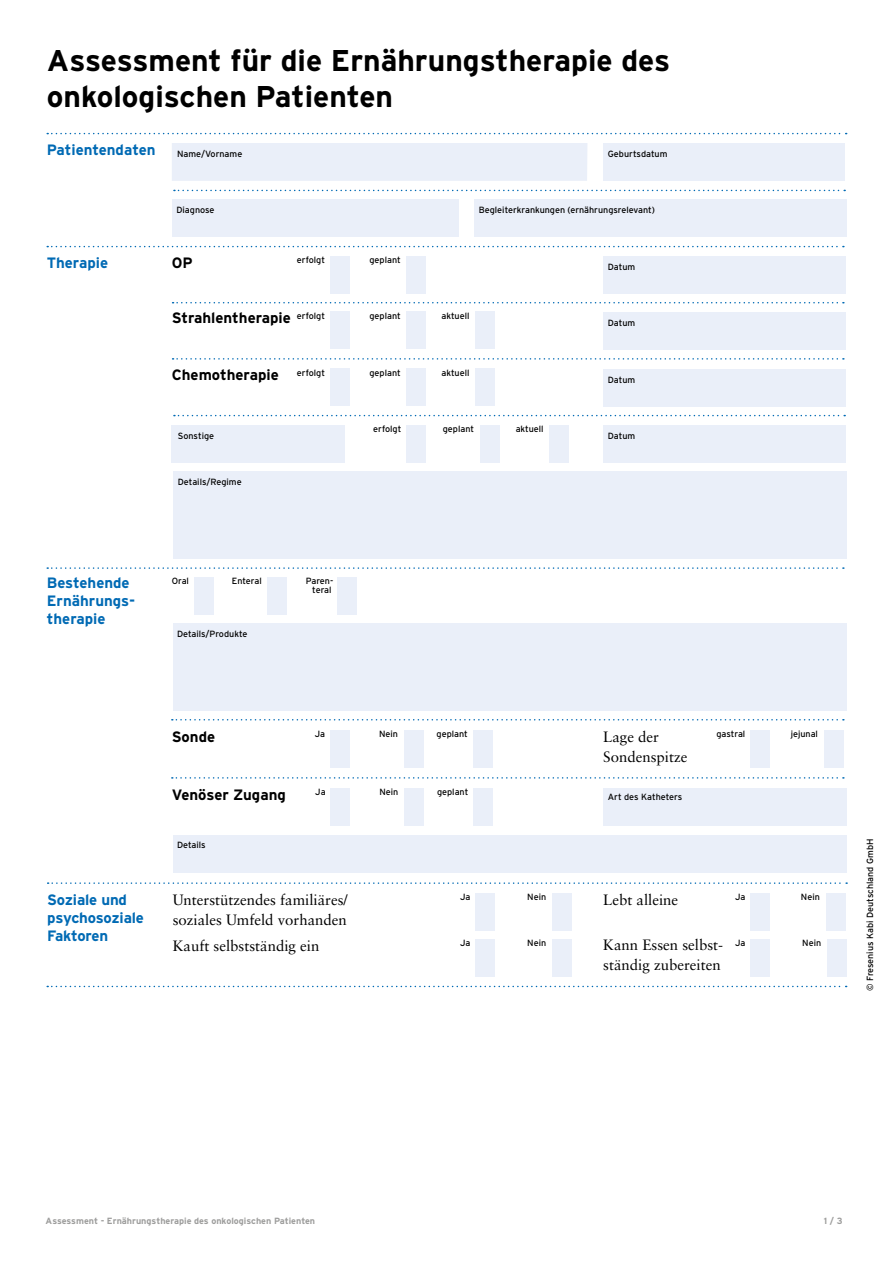
<style>
.page{position:relative;width:893px;height:1263px;background:#fff}
.page>*{position:absolute;margin:0;border:0;box-sizing:border-box;transform-origin:0 0}
.t1{font:700 30px/36px "Interstate";color:#000}
.t2{font:15px/20.2px "Sabon";color:#000}
.t3{font:700 15px/18px "Interstate";letter-spacing:-.01em;color:#006ab4}
.t4{font:700 15px "Interstate";color:#000}
.t5{font:9px/9px "Interstate";color:#000;text-align:center}
.t6{font:700 9px "Interstate";color:#9d9d9c}
</style>
<div class="page">
<div style="left:173px;top:623px;width:674px;height:88px;background:#eaeff9"></div>
<div style="left:173px;top:835px;width:674px;height:38px;background:#eaeff9"></div>
<div style="left:173px;top:471px;width:674px;height:88px;background:#eaeff9"></div>
<svg style="left:47px;top:133px;width:800px;height:1px"></svg>
<svg style="left:47px;top:246px;width:797px;height:1px"></svg>
<svg style="left:47px;top:567px;width:797px;height:2px"></svg>
<svg style="left:172px;top:719px;width:672px;height:1px"></svg>
<svg style="left:172px;top:777px;width:672px;height:2px"></svg>
<svg style="left:173px;top:302px;width:671px;height:1px"></svg>
<svg style="left:173px;top:358px;width:671px;height:2px"></svg>
<svg style="left:174px;top:190px;width:671px;height:1px"></svg>
<svg style="left:174px;top:415px;width:671px;height:1px"></svg>
<div style="left:603px;top:256px;width:243px;height:38px;background:#eaeff9"></div>
<div style="left:172px;top:199px;width:286px;height:38px;background:#eaeff9"></div>
<div style="left:603px;top:143px;width:242px;height:38px;background:#eaeff9"></div>
<div style="left:474px;top:199px;width:373px;height:38px;background:#eaeff9"></div>
<div style="left:172px;top:143px;width:415px;height:38px;background:#eaeff9"></div>
<div style="left:330px;top:311px;width:19px;height:38px;background:#eaeff9"></div>
<div style="left:330px;top:368px;width:19px;height:38px;background:#eaeff9"></div>
<div style="left:406px;top:425px;width:20px;height:38px;background:#eaeff9"></div>
<div style="left:330px;top:256px;width:19px;height:38px;background:#eaeff9"></div>
<div style="left:406px;top:311px;width:20px;height:38px;background:#eaeff9"></div>
<div style="left:406px;top:368px;width:20px;height:38px;background:#eaeff9"></div>
<div style="left:480px;top:425px;width:19px;height:38px;background:#eaeff9"></div>
<div style="left:406px;top:256px;width:20px;height:38px;background:#eaeff9"></div>
<div style="left:475px;top:311px;width:20px;height:38px;background:#eaeff9"></div>
<div style="left:475px;top:368px;width:20px;height:38px;background:#eaeff9"></div>
<div style="left:549px;top:425px;width:20px;height:38px;background:#eaeff9"></div>
<div style="left:603px;top:312px;width:243px;height:38px;background:#eaeff9"></div>
<div style="left:603px;top:369px;width:243px;height:38px;background:#eaeff9"></div>
<div style="left:603px;top:425px;width:243px;height:38px;background:#eaeff9"></div>
<div style="left:603px;top:788px;width:243px;height:38px;background:#eaeff9"></div>
<div style="left:171px;top:425px;width:174px;height:38px;background:#eaeff9"></div>
<div style="left:194px;top:577px;width:20px;height:38px;background:#eaeff9"></div>
<div style="left:330px;top:730px;width:20px;height:38px;background:#eaeff9"></div>
<div style="left:330px;top:788px;width:20px;height:38px;background:#eaeff9"></div>
<div style="left:750px;top:730px;width:20px;height:38px;background:#eaeff9"></div>
<div style="left:268px;top:577px;width:19px;height:38px;background:#eaeff9"></div>
<div style="left:404px;top:730px;width:20px;height:38px;background:#eaeff9"></div>
<div style="left:404px;top:788px;width:20px;height:38px;background:#eaeff9"></div>
<div style="left:824px;top:730px;width:20px;height:38px;background:#eaeff9"></div>
<div style="left:337px;top:577px;width:20px;height:38px;background:#eaeff9"></div>
<div style="left:473px;top:730px;width:20px;height:38px;background:#eaeff9"></div>
<div style="left:473px;top:788px;width:20px;height:38px;background:#eaeff9"></div>
<div style="left:475px;top:893px;width:20px;height:38px;background:#eaeff9"></div>
<div style="left:750px;top:893px;width:20px;height:38px;background:#eaeff9"></div>
<div style="left:475px;top:939px;width:20px;height:38px;background:#eaeff9"></div>
<div style="left:750px;top:939px;width:20px;height:38px;background:#eaeff9"></div>
<div style="left:552px;top:893px;width:20px;height:38px;background:#eaeff9"></div>
<div style="left:826px;top:893px;width:19px;height:38px;background:#eaeff9"></div>
<div style="left:552px;top:939px;width:20px;height:38px;background:#eaeff9"></div>
<div style="left:827px;top:939px;width:20px;height:38px;background:#eaeff9"></div>
<svg style="left:47px;top:986px;width:800px;height:1px"></svg>
<svg style="left:48px;top:882px;width:799px;height:2px"></svg>
<h1 class="t1" style="left:47px;top:43px;width:625px">Assessment für die Ernährungstherapie des onkologischen Patienten</h1>
<h2 class="t3" style="left:47px;top:141px;width:110px">Patientendaten</h2>
<p class="t5" style="left:177px;top:149px;width:67px">Name/Vorname</p>
<p class="t5" style="left:608px;top:149px;width:61px">Geburtsdatum</p>
<p class="t5" style="left:176px;top:205px;width:40px">Diagnose</p>
<p class="t5" style="left:479px;top:205px;width:178px">Begleiterkrankungen (ernährungsrelevant)</p>
<h2 class="t3" style="left:47px;top:254px;width:63px">Therapie</h2>
<h2 class="t4" style="left:172px;top:254px;width:22px">OP</h2>
<p class="t5" style="left:297px;top:255px;width:30px">erfolgt</p>
<p class="t5" style="left:369px;top:255px;width:33px">geplant</p>
<p class="t5" style="left:608px;top:262px;width:29px">Datum</p>
<p class="t5" style="left:297px;top:311px;width:30px">erfolgt</p>
<h2 class="t4" style="left:172px;top:310px;width:121px">Strahlentherapie</h2>
<p class="t5" style="left:369px;top:311px;width:33px">geplant</p>
<p class="t5" style="left:442px;top:311px;width:29px">aktuell</p>
<p class="t5" style="left:608px;top:318px;width:29px">Datum</p>
<h2 class="t4" style="left:172px;top:367px;width:108px">Chemotherapie</h2>
<p class="t5" style="left:297px;top:368px;width:30px">erfolgt</p>
<p class="t5" style="left:369px;top:368px;width:33px">geplant</p>
<p class="t5" style="left:442px;top:368px;width:29px">aktuell</p>
<p class="t5" style="left:608px;top:375px;width:29px">Datum</p>
<p class="t5" style="left:178px;top:431px;width:38px">Sonstige</p>
<p class="t5" style="left:373px;top:424px;width:30px">erfolgt</p>
<p class="t5" style="left:443px;top:424px;width:33px">geplant</p>
<p class="t5" style="left:516px;top:424px;width:29px">aktuell</p>
<p class="t5" style="left:608px;top:431px;width:29px">Datum</p>
<p class="t5" style="left:178px;top:477px;width:65px">Details/Regime</p>
<h2 class="t3" style="left:47px;top:573px;width:90px">Bestehende<br>Ernährungs&shy;therapie</h2>
<p class="t5" style="left:172px;top:576px;width:19px">Oral</p>
<p class="t5" style="left:232px;top:576px;width:31px">Enteral</p>
<p class="t5" style="left:306px;top:576px;width:29px">Paren&shy;teral</p>
<p class="t5" style="left:177px;top:629px;width:72px">Details/Produkte</p>
<h2 class="t4" style="left:172px;top:728px;width:45px">Sonde</h2>
<p class="t5" style="left:315px;top:729px;width:12px">Ja</p>
<p class="t5" style="left:379px;top:729px;width:20px">Nein</p>
<p class="t5" style="left:437px;top:729px;width:33px">geplant</p>
<h2 class="t2" style="left:603px;top:726px;width:86px">Lage der<br>Sondenspitze</h2>
<p class="t5" style="left:716px;top:729px;width:30px">gastral</p>
<p class="t5" style="left:791px;top:729px;width:29px">jejunal</p>
<h2 class="t4" style="left:172px;top:786px;width:116px">Venöser Zugang</h2>
<p class="t5" style="left:315px;top:787px;width:12px">Ja</p>
<p class="t5" style="left:379px;top:787px;width:20px">Nein</p>
<p class="t5" style="left:437px;top:787px;width:33px">geplant</p>
<p class="t5" style="left:608px;top:792px;width:76px">Art des Katheters</p>
<p class="t5" style="left:177px;top:840px;width:30px">Details</p>
<h2 class="t2" style="left:173px;top:889px;width:176px">Unterstützendes familiäres/ soziales Umfeld vorhanden</h2>
<h2 class="t2" style="left:603px;top:889px;width:76px">Lebt alleine</h2>
<h2 class="t2" style="left:173px;top:935px;width:148px">Kauft selbstständig ein</h2>
<h2 class="t2" style="left:603px;top:934px;width:122px">Kann Essen selbst&shy;ständig zubereiten</h2>
<p class="t5" style="left:527px;top:892px;width:20px">Nein</p>
<p class="t5" style="left:801px;top:892px;width:20px">Nein</p>
<p class="t5" style="left:527px;top:938px;width:20px">Nein</p>
<p class="t5" style="left:802px;top:938px;width:20px">Nein</p>
<h2 class="t3" style="left:47px;top:891px;width:98px">Soziale und psychosoziale<br>Faktoren</h2>
<p class="t5" style="left:460px;top:892px;width:12px">Ja</p>
<p class="t5" style="left:735px;top:892px;width:12px">Ja</p>
<p class="t5" style="left:460px;top:938px;width:12px">Ja</p>
<p class="t5" style="left:735px;top:938px;width:12px">Ja</p>
<p class="t5" style="left:865px;top:991px;width:154px;rotate:-90deg">© Fresenius Kabi Deutschland GmbH</p>
<p class="t6" style="left:46px;top:1215px;width:271px">Assessment - Ernährungstherapie des onkologischen Patienten</p>
<p class="t6" style="left:824px;top:1215px;width:20px">1 / 3</p>
</div>
